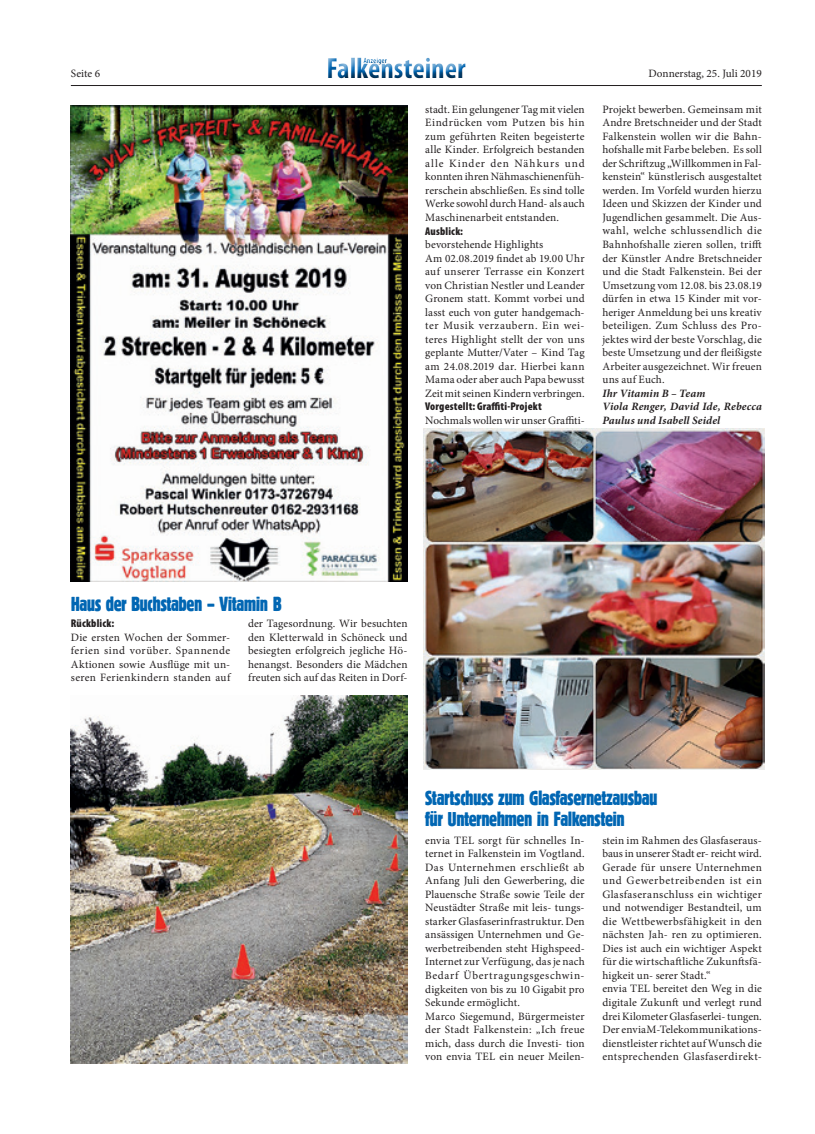
<style>
.page{position:relative;width:815px;height:1134px;background:#fff}
.page>*{position:absolute;margin:0;border:0;box-sizing:border-box;transform-origin:0 0}
.t1{font:700 condensed 29.38px "Myriad Pro";color:#0166b3}
.t2{font:21.25px/21.2px "Block D Regu Extr Cond";letter-spacing:-.025em;color:#0166b3}
.t3{font:11.25px/13.5px "Minion Pro";letter-spacing:.01em;color:#231f20;text-align:justify}
.t4{font:italic 700 11.25px/13.5px "Minion Pro";letter-spacing:.01em;color:#231f20}
.t5{font:900 condensed 11.25px "Myriad Pro";letter-spacing:.015em;color:#231f20}
.t6{font:700 condensed 7.75px "Myriad Pro";color:#0166b3}
</style>
<div class="page">
<hr style="left:71px;top:85px;width:691px;height:1px;background:#231f20">
<div style="left:317px;top:48px;width:161px;height:39px;background:#fff"></div>
<div style="left:321px;top:53px;width:154px;height:34px;background:#231f20;opacity:.75"></div>
<img style="left:71px;top:106px;width:336px;height:476px">
<img style="left:423px;top:428px;width:341px;height:341px">
<img style="left:71px;top:695px;width:336px;height:368px">
<p class="t6" style="left:363px;top:56px;width:25px">Anzeiger</p>
<h1 class="t1" style="left:326px;top:50px;width:141px">Falkensteiner</h1>
<p class="t3" style="left:71px;top:67px;width:31px">Seite 6</p>
<p class="t3" style="left:649px;top:67px;width:115px">Donnerstag, 25. Juli 2019</p>
<p class="t3" style="left:425px;top:102px;width:161px">stadt. Ein gelungener Tag mit vielen Eindrücken vom Putzen bis hin zum geführten Reiten begeisterte alle Kinder. Erfolgreich bestanden alle Kinder den Nähkurs und konnten ihren Nähmaschienenfüh&shy;rerschein abschließen. Es sind tolle Werke sowohl durch Hand- als auch Maschinenarbeit entstanden.</p>
<p class="t5" style="left:425px;top:224px;width:39px">Ausblick:</p>
<p class="t3" style="left:425px;top:238px;width:161px;text-align:left">bevorstehende Highlights<br>Am 02.08.2019 findet ab 19.00 Uhr auf unserer Terrasse ein Konzert von Christian Nestler und Leander<br>Gronem statt. Kommt vorbei und lasst euch von guter handgemach&shy;ter Musik verzaubern. Ein wei&shy;teres Highlight stellt der von uns geplante Mutter/Vater – Kind Tag am 24.08.2019 dar. Hierbei kann<br>Mama oder aber auch Papa bewusst<br>Zeit mit seinen Kindern verbringen.</p>
<p class="t5" style="left:425px;top:399px;width:118px">Vorgestellt: Graffiti-Projekt</p>
<p class="t3" style="left:425px;top:414px;width:161px">Nochmals wollen wir unser Graffiti-</p>
<p class="t3" style="left:602px;top:102px;width:161px">Projekt bewerben. Gemeinsam mit Andre Bretschneider und der Stadt Falkenstein wollen wir die Bahn&shy;hofshalle mit Farbe beleben. Es soll der Schriftzug „Willkommen in Fal&shy;kenstein“ künstlerisch ausgestaltet werden. Im Vorfeld wurden hierzu Ideen und Skizzen der Kinder und Jugendlichen gesammelt. Die Aus&shy;wahl, welche schlussendlich die Bahnhofshalle zieren sollen, trifft der Künstler Andre Bretschneider und die Stadt Falkenstein. Bei der Umsetzung vom 12.08. bis 23.08.19 dürfen in etwa 15 Kinder mit vor&shy;heriger Anmeldung bei uns kreativ beteiligen. Zum Schluss des Pro&shy;jektes wird der beste Vorschlag, die beste Umsetzung und der fleißigste Arbeiter ausgezeichnet. Wir freuen uns auf Euch.</p>
<p class="t4" style="left:602px;top:386px;width:161px">Ihr Vitamin B – Team<br>Viola Renger, David Ide, Rebecca<br>Paulus und Isabell Seidel</p>
<h2 class="t2" style="left:71px;top:593px;width:212px">Haus der Buchstaben – Vitamin B</h2>
<p class="t5" style="left:71px;top:616px;width:45px">Rückblick:</p>
<p class="t3" style="left:71px;top:630px;width:161px">Die ersten Wochen der Sommer&shy;ferien sind vorüber. Spannende Aktionen sowie Ausflüge mit un&shy;seren Ferienkindern standen auf</p>
<p class="t3" style="left:248px;top:617px;width:161px">der Tagesordnung. Wir besuchten den Kletterwald in Schöneck und besiegten erfolgreich jegliche Hö&shy;henangst. Besonders die Mädchen freuten sich auf das Reiten in Dorf-</p>
<h2 class="t2" style="left:425px;top:787px;width:234px">Startschuss zum Glasfasernetzausbau für Unternehmen in Falkenstein</h2>
<p class="t3" style="left:425px;top:833px;width:161px;text-align:left">envia TEL sorgt für schnelles In&shy;ternet in Falkenstein im Vogtland.<br>Das Unternehmen erschließt ab Anfang Juli den Gewerbering, die Plauensche Straße sowie Teile der Neustädter Straße mit leis- tungs&shy;starker Glasfaserinfrastruktur. Den ansässigen Unternehmen und Ge&shy;werbetreibenden steht Highspeed-Internet zur Verfügung, das je nach Bedarf Übertragungsgeschwin&shy;digkeiten von bis zu 10 Gigabit pro Sekunde ermöglicht.<br>Marco Siegemund, Bürgermeister der Stadt Falkenstein: „Ich freue mich, dass durch die Investi- tion von envia TEL ein neuer Meilen-</p>
<p class="t3" style="left:602px;top:833px;width:161px;text-align:left">stein im Rahmen des Glasfaseraus&shy;baus in unserer Stadt er- reicht wird.<br>Gerade für unsere Unternehmen und Gewerbetreibenden ist ein Glasfaseranschluss ein wichtiger und notwendiger Bestandteil, um die Wettbewerbsfähigkeit in den nächsten Jah- ren zu optimieren.<br>Dies ist auch ein wichtiger Aspekt für die wirtschaftliche Zukunftsfä&shy;higkeit un- serer Stadt.“<br>envia TEL bereitet den Weg in die digitale Zukunft und verlegt rund drei Kilometer Glasfaserlei- tungen.<br>Der enviaM-Telekommunikations&shy;dienstleister richtet auf Wunsch die entsprechenden Glasfaserdirekt-</p>
</div>
